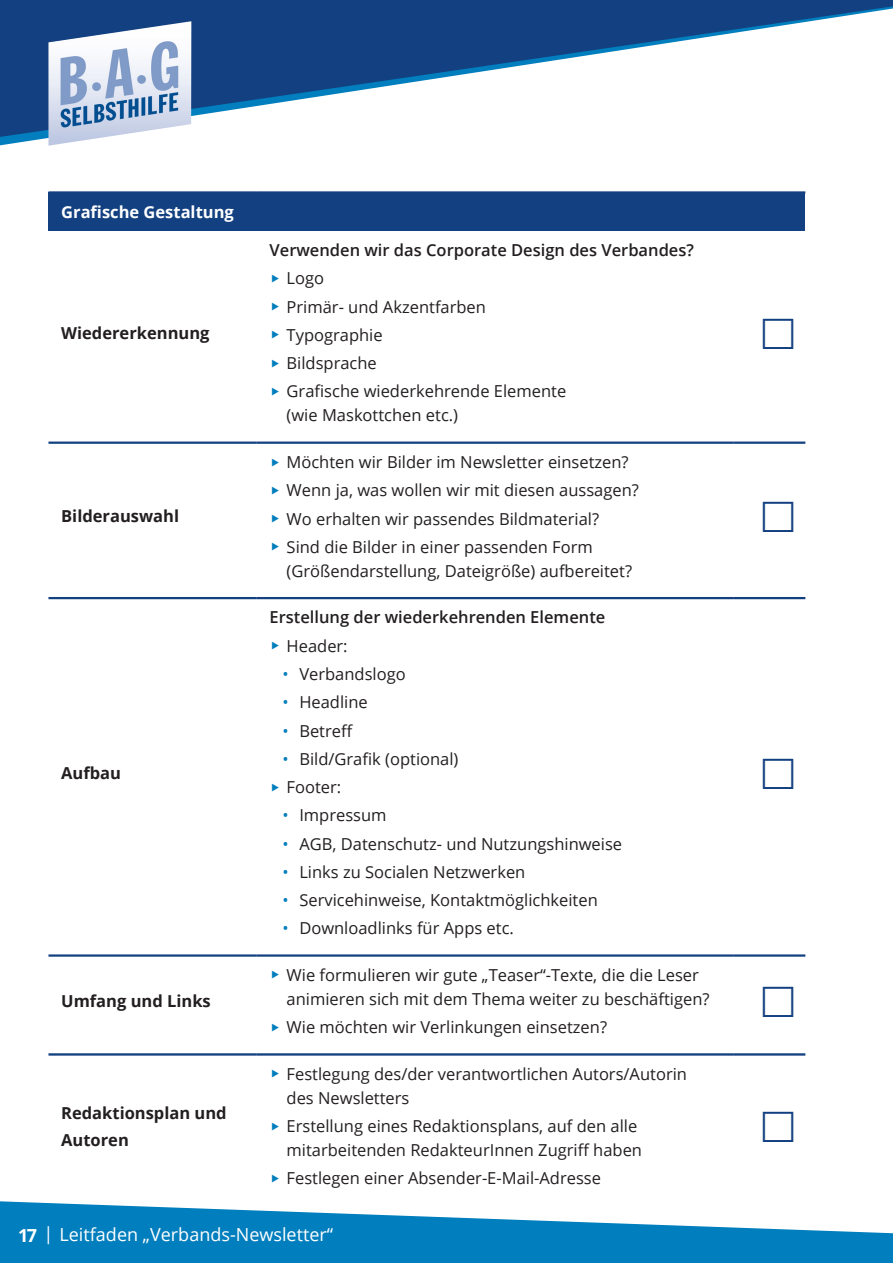
<style>
.page{position:relative;width:893px;height:1263px;background:#fff}
.page>*{position:absolute;margin:0;border:0;box-sizing:border-box;transform-origin:0 0}
.t1{font:18px "Open Sans";color:#fff}
.t2{font:16.5px/28.2px "Open Sans";color:#231f20}
.t3{font:600 16.5px "Open Sans";color:#231f20}
.t4{font:700 16.5px/27px "Open Sans";color:#231f20}
.t5{font:700 16.5px "Open Sans";color:#fff}
.s1{color:#007ebd}
.s2{font-weight:700}
</style>
<div class="page">
<svg style="left:0;top:1201px;width:893px;height:62px;fill:#007ebd"></svg>
<svg style="left:0;top:0;width:893px;height:138px"></svg>
<img style="left:48px;top:21px;width:143px;height:125px">
<div style="left:48px;top:192px;width:757px;height:39px;background:#134080"></div>
<hr style="left:48px;top:442px;width:209px;height:2px;background:#134080">
<hr style="left:257px;top:442px;width:476px;height:2px;background:#134080">
<hr style="left:733px;top:442px;width:72px;height:2px;background:#134080">
<hr style="left:48px;top:1053px;width:209px;height:3px;background:#134080">
<hr style="left:257px;top:1053px;width:476px;height:3px;background:#134080">
<hr style="left:733px;top:1053px;width:72px;height:3px;background:#134080">
<hr style="left:48px;top:597px;width:209px;height:2px;background:#134080">
<hr style="left:257px;top:597px;width:476px;height:2px;background:#134080">
<hr style="left:733px;top:597px;width:72px;height:2px;background:#134080">
<hr style="left:48px;top:954px;width:209px;height:3px;background:#134080">
<hr style="left:257px;top:954px;width:476px;height:3px;background:#134080">
<hr style="left:733px;top:954px;width:72px;height:3px;background:#134080">
<hr style="left:48px;top:191px;width:209px;height:3px;background:#134080">
<hr style="left:257px;top:191px;width:476px;height:3px;background:#134080">
<hr style="left:733px;top:191px;width:72px;height:3px;background:#134080">
<p class="t5" style="left:61px;top:200px;width:174px">Grafische Gestaltung</p>
<p class="t4" style="left:61px;top:319px;width:150px">Wiedererkennung</p>
<p class="t4" style="left:61px;top:502px;width:119px">Bilderauswahl</p>
<p class="t4" style="left:61px;top:759px;width:61px">Aufbau</p>
<p class="t4" style="left:61px;top:987px;width:151px">Umfang und Links</p>
<p class="t4" style="left:61px;top:1099px;width:167px">Redaktionsplan und<br>Autoren</p>
<p class="t3" style="left:270px;top:239px;width:426px">Verwenden wir das Corporate Design des Verbandes?</p>
<p class="t2" style="left:287px;top:264px;width:281px">Logo<br>Primär- und Akzentfarben<br>Typographie<br>Bildsprache<br>Grafische wiederkehrende Elemente</p>
<p class="t2" style="left:287px;top:401px;width:173px">(wie Maskottchen etc.)</p>
<p class="t2" style="left:287px;top:448px;width:354px">Möchten wir Bilder im Newsletter einsetzen?<br>Wenn ja, was wollen wir mit diesen aussagen?<br>Wo erhalten wir passendes Bildmaterial?<br>Sind die Bilder in einer passenden Form</p>
<p class="t2" style="left:287px;top:556px;width:347px">(Größendarstellung, Dateigröße) aufbereitet?</p>
<p class="t3" style="left:270px;top:606px;width:337px">Erstellung der wiederkehrenden Elemente</p>
<p class="t2" style="left:287px;top:631px;width:63px">Header:</p>
<p class="t2" style="left:282px;top:659px;width:125px"><span class="s1">•</span> Verbandslogo</p>
<p class="t2" style="left:282px;top:688px;width:87px"><span class="s1">•</span> Headline</p>
<p class="t2" style="left:282px;top:716px;width:72px"><span class="s1">•</span> Betreff</p>
<p class="t2" style="left:282px;top:744px;width:178px"><span class="s1">•</span> Bild/Grafik (optional)<br>Footer:</p>
<p class="t2" style="left:282px;top:801px;width:106px"><span class="s1">•</span> Impressum</p>
<p class="t2" style="left:282px;top:829px;width:341px"><span class="s1">•</span> AGB, Datenschutz- und Nutzungshinweise</p>
<p class="t2" style="left:282px;top:857px;width:245px"><span class="s1">•</span> Links zu Socialen Netzwerken</p>
<p class="t2" style="left:282px;top:885px;width:317px"><span class="s1">•</span> Servicehinweise, Kontaktmöglichkeiten</p>
<p class="t2" style="left:282px;top:914px;width:233px"><span class="s1">•</span> Downloadlinks für Apps etc.</p>
<p class="t2" style="left:287px;top:962px;width:424px;line-height:24px">Wie formulieren wir gute „Teaser“-Texte, die die Leser animieren sich mit dem Thema weiter zu beschäftigen?</p>
<p class="t2" style="left:287px;top:1013px;width:322px">Wie möchten wir Verlinkungen einsetzen?</p>
<p class="t2" style="left:287px;top:1061px;width:402px;line-height:24px">Festlegung des/der verantwortlichen Autors/Autorin des Newsletters</p>
<p class="t2" style="left:287px;top:1114px;width:357px;line-height:24px">Erstellung eines Redaktionsplans, auf den alle mitarbeitenden RedakteurInnen Zugriff haben</p>
<p class="t2" style="left:287px;top:1164px;width:316px">Festlegen einer Absender-E-Mail-Adresse</p>
<p class="t1" style="left:18px;top:1222px;width:317px"><span class="s2">17</span> | Leitfaden „Verbands-Newsletter“</p>
</div>
